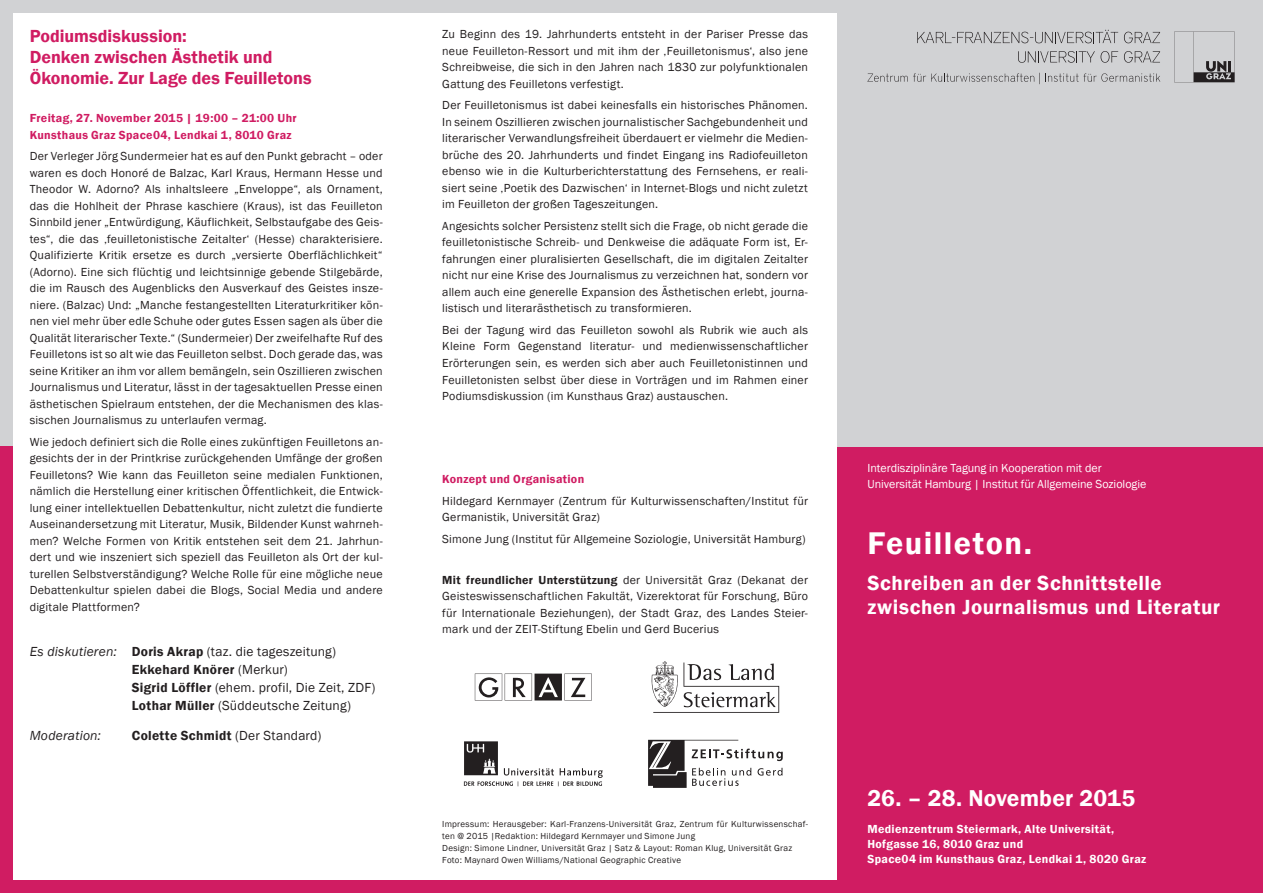
<style>
.page{position:relative;width:1263px;height:893px;background:#fff}
.page>*{position:absolute;margin:0;border:0;box-sizing:border-box;transform-origin:0 0}
.t1{font:600 32.25px "Franklin Gothic";letter-spacing:.045em;color:#fff}
.t2{font:600 23.55px "Franklin Gothic";letter-spacing:.005em;color:#fff}
.t3{font:600 21px/24px "Franklin Gothic";letter-spacing:.025em;color:#fff}
.t4{font:600 18px/21px "Franklin Gothic";color:#d01c62}
.t5{font:13.5px/18px "Franklin Gothic";letter-spacing:.015em;color:#231f20}
.t6{font:600 13.5px "Franklin Gothic";letter-spacing:.025em;color:#231f20}
.t7{font:italic 13.5px "Franklin Gothic";letter-spacing:.015em;color:#231f20}
.t8{font:12px/16.5px "Franklin Gothic";letter-spacing:.02em;color:#231f20;text-align:justify}
.t9{font:600 12px/15px "Franklin Gothic";letter-spacing:.025em;color:#fff}
.t10{font:600 12px/16.5px "Franklin Gothic";letter-spacing:.025em;color:#d01c62}
.t11{font:12px/16.5px "Franklin Gothic";letter-spacing:-.005em;color:#fff}
.t12{font:9px/12px "Franklin Gothic";letter-spacing:.025em;color:#231f20}
.s1{font-style:italic}
.s2{font-weight:600}
.s3{font-weight:400}
</style>
<div class="page">
<svg style="left:475px;top:674px;width:117px;height:26px"></svg>
<svg style="left:651px;top:661px;width:128px;height:52px"></svg>
<svg style="left:464px;top:741px;width:139px;height:45px"></svg>
<svg style="left:648px;top:740px;width:135px;height:48px"></svg>
<div style="left:838px;top:446px;width:425px;height:447px;background:#d01c62"></div>
<div style="left:838px;top:0;width:425px;height:446px;background:#d1d2d4"></div>
<div style="left:0;top:0;width:838px;height:13px;background:#d1d2d4"></div>
<div style="left:0;top:880px;width:858px;height:13px;background:#d01c62"></div>
<div style="left:0;top:0;width:13px;height:447px;background:#d1d2d4"></div>
<div style="left:0;top:447px;width:13px;height:446px;background:#d01c62"></div>
<svg style="left:917px;top:30px;width:201px;height:13px"></svg>
<svg style="left:1124px;top:32px;width:36px;height:11px"></svg>
<svg style="left:1018px;top:51px;width:100px;height:12px"></svg>
<svg style="left:1124px;top:51px;width:36px;height:12px"></svg>
<svg style="left:867px;top:73px;width:293px;height:11px"></svg>
<svg style="left:1174px;top:32px;width:61px;height:50px"></svg>
<h3 class="t4" style="left:30px;top:26px;width:283px">Podiumsdiskussion:<br>Denken zwischen Ästhetik und<br>Ökonomie. Zur Lage des Feuilletons</h3>
<p class="t10" style="left:30px;top:110px;width:268px">Freitag, 27. November 2015 | 19:00 – 21:00 Uhr<br>Kunsthaus Graz Space04, Lendkai 1, 8010 Graz</p>
<p class="t8" style="left:30px;top:148px;width:354px">Der Verleger Jörg Sundermeier hat es auf den Punkt gebracht – oder waren es doch Honoré de Balzac, Karl Kraus, Hermann Hesse und Theodor W. Adorno? Als inhaltsleere „Enveloppe“, als Ornament, das die Hohlheit der Phrase kaschiere (Kraus), ist das Feuilleton Sinnbild jener „Entwürdigung, Käuflichkeit, Selbstaufgabe des Geis&shy;tes“, die das ‚feuilletonistische Zeitalter‘ (Hesse) charakterisiere.<br>Qualifizierte Kritik ersetze es durch „versierte Oberflächlichkeit“ (Adorno). Eine sich flüchtig und leichtsinnige gebende Stilgebärde, die im Rausch des Augenblicks den Ausverkauf des Geistes insze&shy;niere. (Balzac) Und: „Manche festangestellten Literaturkritiker kön&shy;nen viel mehr über edle Schuhe oder gutes Essen sagen als über die Qualität literarischer Texte.“ (Sundermeier) Der zweifelhafte Ruf des Feuilletons ist so alt wie das Feuilleton selbst. Doch gerade das, was seine Kritiker an ihm vor allem bemängeln, sein Oszillieren zwischen Journalismus und Literatur, lässt in der tagesaktuellen Presse einen ästhetischen Spielraum entstehen, der die Mechanismen des klas&shy;sischen Journalismus zu unterlaufen vermag.</p>
<p class="t8" style="left:30px;top:434px;width:354px">Wie jedoch definiert sich die Rolle eines zukünftigen Feuilletons an&shy;gesichts der in der Printkrise zurückgehenden Umfänge der großen Feuilletons? Wie kann das Feuilleton seine medialen Funktionen, nämlich die Herstellung einer kritischen Öffentlichkeit, die Entwick&shy;lung einer intellektuellen Debattenkultur, nicht zuletzt die fundierte Auseinandersetzung mit Literatur, Musik, Bildender Kunst wahrneh&shy;men? Welche Formen von Kritik entstehen seit dem 21. Jahrhun&shy;dert und wie inszeniert sich speziell das Feuilleton als Ort der kul&shy;turellen Selbstverständigung? Welche Rolle für eine mögliche neue Debattenkultur spielen dabei die Blogs, Social Media und andere digitale Plattformen?</p>
<p class="t5" style="left:132px;top:642px;width:245px;text-indent:-102px"><span class="s1">Es diskutieren:</span> <span class="s2">Doris Akrap</span> (taz. die tageszeitung)<br><span class="s2">Ekkehard Knörer</span> (Merkur)<br><span class="s2">Sigrid Löffler</span> (ehem. profil, Die Zeit, ZDF)<br><span class="s2">Lothar Müller</span> (Süddeutsche Zeitung)</p>
<p class="t7" style="left:30px;top:727px;width:73px">Moderation:</p>
<p class="t6" style="left:132px;top:727px;width:191px">Colette Schmidt <span class="s3">(Der Standard)</span></p>
<p class="t8" style="left:442px;top:26px;width:367px">Zu Beginn des 19. Jahrhunderts entsteht in der Pariser Presse das neue Feuilleton-Ressort und mit ihm der ‚Feuilletonismus‘, also jene Schreibweise, die sich in den Jahren nach 1830 zur polyfunktionalen Gattung des Feuilletons verfestigt.</p>
<p class="t8" style="left:442px;top:97px;width:367px">Der Feuilletonismus ist dabei keinesfalls ein historisches Phänomen.<br>In seinem Oszillieren zwischen journalistischer Sachgebundenheit und literarischer Verwandlungsfreiheit überdauert er vielmehr die Medien&shy;brüche des 20. Jahrhunderts und findet Eingang ins Radiofeuilleton ebenso wie in die Kulturberichterstattung des Fernsehens, er reali&shy;siert seine ‚Poetik des Dazwischen‘ in Internet-Blogs und nicht zuletzt im Feuilleton der großen Tageszeitungen.</p>
<p class="t8" style="left:442px;top:218px;width:367px">Angesichts solcher Persistenz stellt sich die Frage, ob nicht gerade die feuilletonistische Schreib- und Denkweise die adäquate Form ist, Er&shy;fahrungen einer pluralisierten Gesellschaft, die im digitalen Zeitalter nicht nur eine Krise des Journalismus zu verzeichnen hat, sondern vor allem auch eine generelle Expansion des Ästhetischen erlebt, journa&shy;listisch und literarästhetisch zu transformieren.</p>
<p class="t8" style="left:442px;top:322px;width:367px">Bei der Tagung wird das Feuilleton sowohl als Rubrik wie auch als Kleine Form Gegenstand literatur- und medienwissenschaftlicher Erörterungen sein, es werden sich aber auch Feuilletonistinnen und Feuilletonisten selbst über diese in Vorträgen und im Rahmen einer Podiumsdiskussion (im Kunsthaus Graz) austauschen.</p>
<p class="t11" style="left:867px;top:460px;width:281px">Interdisziplinäre Tagung in Kooperation mit der<br>Universität Hamburg | Institut für Allgemeine Soziologie</p>
<p class="t10" style="left:442px;top:471px;width:143px">Konzept und Organisation</p>
<p class="t8" style="left:442px;top:493px;width:367px">Hildegard Kernmayer (Zentrum für Kulturwissenschaften/Institut für<br>Germanistik, Universität Graz)</p>
<p class="t8" style="left:442px;top:531px;width:365px">Simone Jung (Institut für Allgemeine Soziologie, Universität Hamburg)</p>
<h1 class="t1" style="left:867px;top:524px;width:166px">Feuilleton.</h1>
<p class="t8" style="left:442px;top:572px;width:367px"><span class="s2">Mit freundlicher Unterstützung</span> der Universität Graz (Dekanat der Geisteswissenschaftlichen Fakultät, Vizerektorat für Forschung, Büro für Internationale Beziehungen), der Stadt Graz, des Landes Steier&shy;mark und der ZEIT-Stiftung Ebelin und Gerd Bucerius</p>
<h3 class="t3" style="left:867px;top:571px;width:354px">Schreiben an der Schnittstelle zwischen Journalismus und Literatur</h3>
<p class="t12" style="left:442px;top:818px;width:367px">Impressum: Herausgeber: Karl-Franzens-Universität Graz, Zentrum für Kulturwissenschaf&shy;ten @ 2015 |Redaktion: Hildegard Kernmayer und Simone Jung<br>Design: Simone Lindner, Universität Graz | Satz &amp; Layout: Roman Klug, Universität Graz Foto: Maynard Owen Williams/National Geographic Creative</p>
<h2 class="t2" style="left:867px;top:783px;width:269px">26. – 28. November 2015</h2>
<p class="t9" style="left:867px;top:822px;width:280px">Medienzentrum Steiermark, Alte Universität,<br>Hofgasse 16, 8010 Graz und<br>Space04 im Kunsthaus Graz, Lendkai 1, 8020 Graz</p>
</div>
